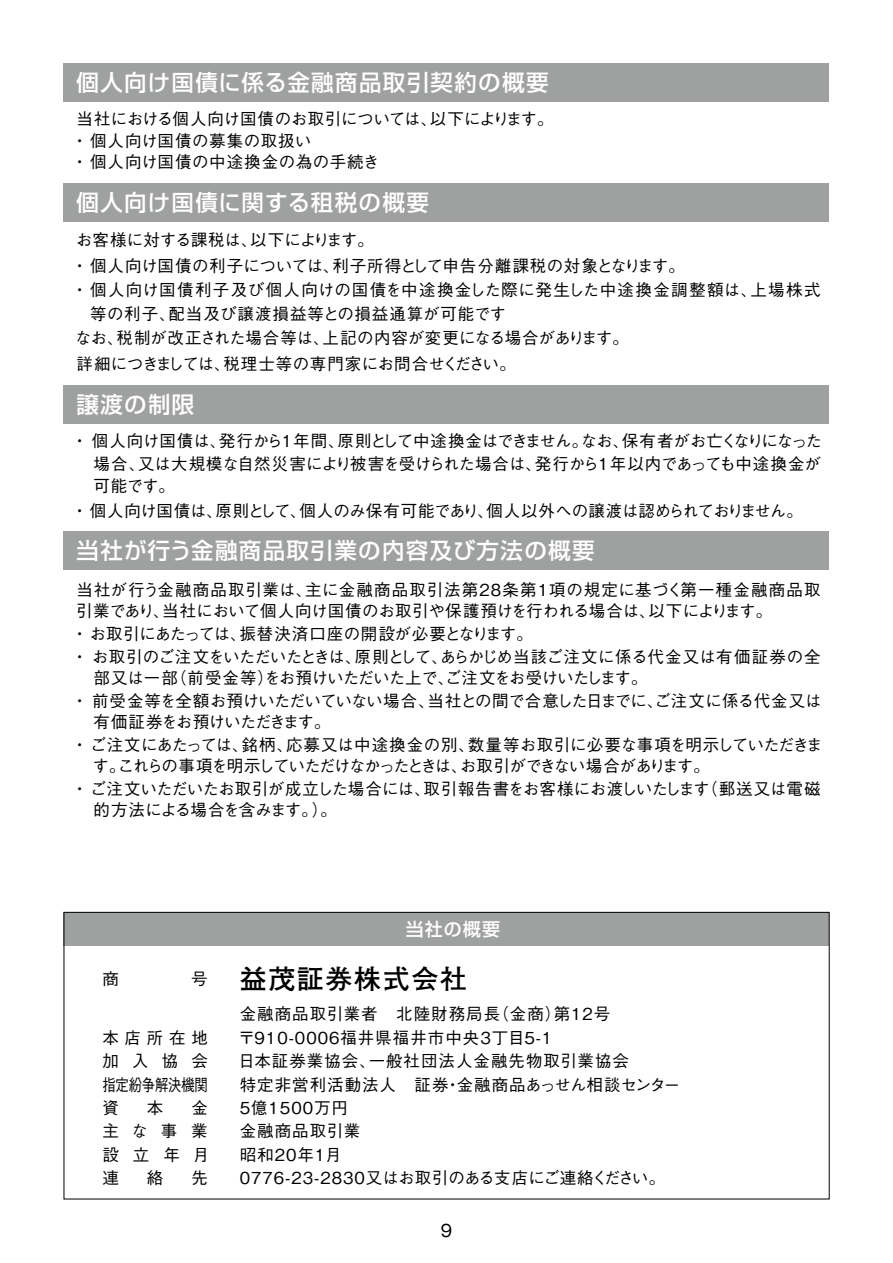
<style>
.page{position:relative;width:893px;height:1263px;background:#fff}
.page>*{position:absolute;margin:0;border:0;box-sizing:border-box;transform-origin:0 0}
.t1{font:700 27px "Futo Go B101 Pro";letter-spacing:.06em;color:#000}
.t2{font:500 22.5px "Shin Go Pro";letter-spacing:.06em;color:#fff}
.t3{font:500 18px "Shin Go Pro";letter-spacing:.06em;color:#fff}
.t4{font:500 16.5px/21.6px "Gothic BBB Pro";letter-spacing:.02em;color:#000}
.t5{font:500 16.5px "Gothic BBB Pro";letter-spacing:.06em;color:#000}
.t6{font:500 16.5px/23.1px "Gothic BBB Pro";letter-spacing:-.005em;color:#000}
.t7{font:500 16.5px/23.1px "Gothic BBB Pro";letter-spacing:-.055em;color:#000}
.t8{font:500 16.5px/23.1px "Gothic BBB Pro";letter-spacing:-.035em;color:#000}
.t9{font:500 16.5px "Gothic BBB Pro";letter-spacing:-.015em;color:#000}
.t10{font:500 16.5px "Gothic BBB Pro";letter-spacing:.085em;color:#000}
.t11{font:500 16.5px "Gothic BBB Pro";letter-spacing:.055em;color:#000}
.t12{font:500 16.5px "Gothic BBB Pro";letter-spacing:-.05em;color:#000}
.t13{font:500 16.5px "Gothic BBB Pro";letter-spacing:-.015em;color:#000;scale:.81 1}
.t14{font:16.5px "Gothic MB101 Pro";color:#000}
.s1{font-family:"Gothic BBB Pro";font-weight:500;font-size:16.5px}
</style>
<div class="page">
<div style="left:64px;top:64px;width:765px;height:38px;background:#9fa0a0"></div>
<div style="left:64px;top:183px;width:765px;height:38px;background:#9fa0a0"></div>
<div style="left:64px;top:385px;width:765px;height:38px;background:#9fa0a0"></div>
<div style="left:64px;top:531px;width:765px;height:39px;background:#9fa0a0"></div>
<div style="left:64px;top:912px;width:765px;height:33px;background:#9fa0a0"></div>
<h2 class="t2" style="left:77px;top:64px;width:473px">個人向け国債に係る金融商品取引契約の概要</h2>
<p class="t4" style="left:71px;top:106px;width:484px;text-indent:5px">当社における個人向け国債のお取引については、以下によります。・ 個人向け国債の募集の取扱い<br>・ 個人向け国債の中途換金の為の手続き</p>
<h2 class="t2" style="left:77px;top:184px;width:354px">個人向け国債に関する租税の概要</h2>
<p class="t4" style="left:71px;top:225px;width:615px;line-height:26.1px">お客様に対する課税は、以下によります。<br>・ 個人向け国債の利子については、利子所得として申告分離課税の対象となります。</p>
<p class="t10" style="left:71px;top:277px;width:751px">・ 個人向け国債利子及び個人向けの国債を中途換金した際に発生した中途換金調整額は、上場株式</p>
<p class="t11" style="left:90px;top:301px;width:417px">等の利子、配当及び譲渡損益等との損益通算が可能です</p>
<p class="t6" style="left:75px;top:324px;width:555px">なお、税制が改正された場合等は、上記の内容が変更になる場合があります。</p>
<p class="t4" style="left:77px;top:351px;width:441px">詳細につきましては、税理士等の専門家にお問合せください。</p>
<h2 class="t2" style="left:77px;top:386px;width:119px">譲渡の制限</h2>
<p class="t4" style="left:94px;top:428px;width:730px;line-height:22.5px;text-align:justify;text-indent:-22px">・ 個人向け国債は、発行から1年間、原則として中途換金はできません。なお、保有者がお亡くなりになった場合、又は大規模な自然災害により被害を受けられた場合は、発行から１年以内であっても中途換金が可能です。</p>
<p class="t9" style="left:71px;top:497px;width:733px">・ 個人向け国債は、原則として、個人のみ保有可能であり、個人以外への譲渡は認められておりません。</p>
<h2 class="t2" style="left:77px;top:532px;width:519px">当社が行う金融商品取引業の内容及び方法の概要</h2>
<p class="t4" style="left:76px;top:577px;width:746px;line-height:21px">当社が行う金融商品取引業は、主に金融商品取引法第28条第１項の規定に基づく第一種金融商品取引業であり、当社において個人向け国債のお取引や保護預けを行われる場合は、以下によります。</p>
<p class="t4" style="left:71px;top:620px;width:751px;line-height:23.1px">・ お取引にあたっては、振替決済口座の開設が必要となります。<br>・ お取引のご注文をいただいたときは、原則として、あらかじめ当該ご注文に係る代金又は有価証券の全</p>
<p class="t8" style="left:71px;top:664px;width:752px;text-indent:22px">部又は一部（前受金等）をお預けいただいた上で、ご注文をお受けいたします。<br>・ 前受金等を全額お預けいただいていない場合、当社との間で合意した日までに、ご注文に係る代金又は</p>
<p class="t6" style="left:71px;top:708px;width:753px;text-indent:22px">有価証券をお預けいただきます。<br>・ ご注文にあたっては、銘柄、応募又は中途換金の別、数量等お取引に必要な事項を明示していただきま</p>
<p class="t7" style="left:71px;top:752px;width:751px;text-indent:21px">す。これらの事項を明示していただけなかったときは、お取引ができない場合があります。<br>・ ご注文いただいたお取引が成立した場合には、取引報告書をお客様にお渡しいたします（郵送又は電磁</p>
<p class="t12" style="left:94px;top:797px;width:245px">的方法による場合を含みます。）。</p>
<p class="t3" style="left:406px;top:914px;width:96px">当社の概要</p>
<p class="t4" style="left:102px;top:966px;width:18px">商</p>
<h1 class="t1" style="left:191px;top:957px;width:277px"><span class="s1">号</span> 益茂証券株式会社</h1>
<p class="t5" style="left:240px;top:1001px;width:372px">金融商品取引業者　北陸財務局長（金商）第12号</p>
<p class="t4" style="left:102px;top:1025px;width:107px">本店所在地</p>
<p class="t5" style="left:238px;top:1024px;width:315px">〒910-0006福井県福井市中央３丁目5-1</p>
<p class="t4" style="left:102px;top:1048px;width:107px">加入協会</p>
<p class="t5" style="left:238px;top:1048px;width:392px">日本証券業協会、一般社団法人金融先物取引業協会</p>
<p class="t13" style="left:102px;top:1071px;width:132px">指定紛争解決機関</p>
<p class="t5" style="left:240px;top:1071px;width:442px">特定非営利活動法人　証券・金融商品あっせん相談センター</p>
<p class="t4" style="left:102px;top:1095px;width:18px">資</p>
<p class="t4" style="left:147px;top:1095px;width:18px">本</p>
<p class="t4" style="left:191px;top:1095px;width:18px">金</p>
<p class="t5" style="left:240px;top:1094px;width:110px">5億1500万円</p>
<p class="t4" style="left:102px;top:1118px;width:107px">主な事業</p>
<p class="t5" style="left:240px;top:1118px;width:122px">金融商品取引業</p>
<p class="t4" style="left:102px;top:1142px;width:108px">設立年月</p>
<p class="t5" style="left:240px;top:1141px;width:104px">昭和20年1月</p>
<p class="t4" style="left:102px;top:1165px;width:18px">連</p>
<p class="t4" style="left:147px;top:1165px;width:18px">絡</p>
<p class="t4" style="left:191px;top:1165px;width:18px">先</p>
<p class="t4" style="left:240px;top:1165px;width:427px">0776-23-2830又はお取引のある支店にご連絡ください。</p>
<p class="t14" style="left:441px;top:1217px;width:13px">9</p>
</div>
